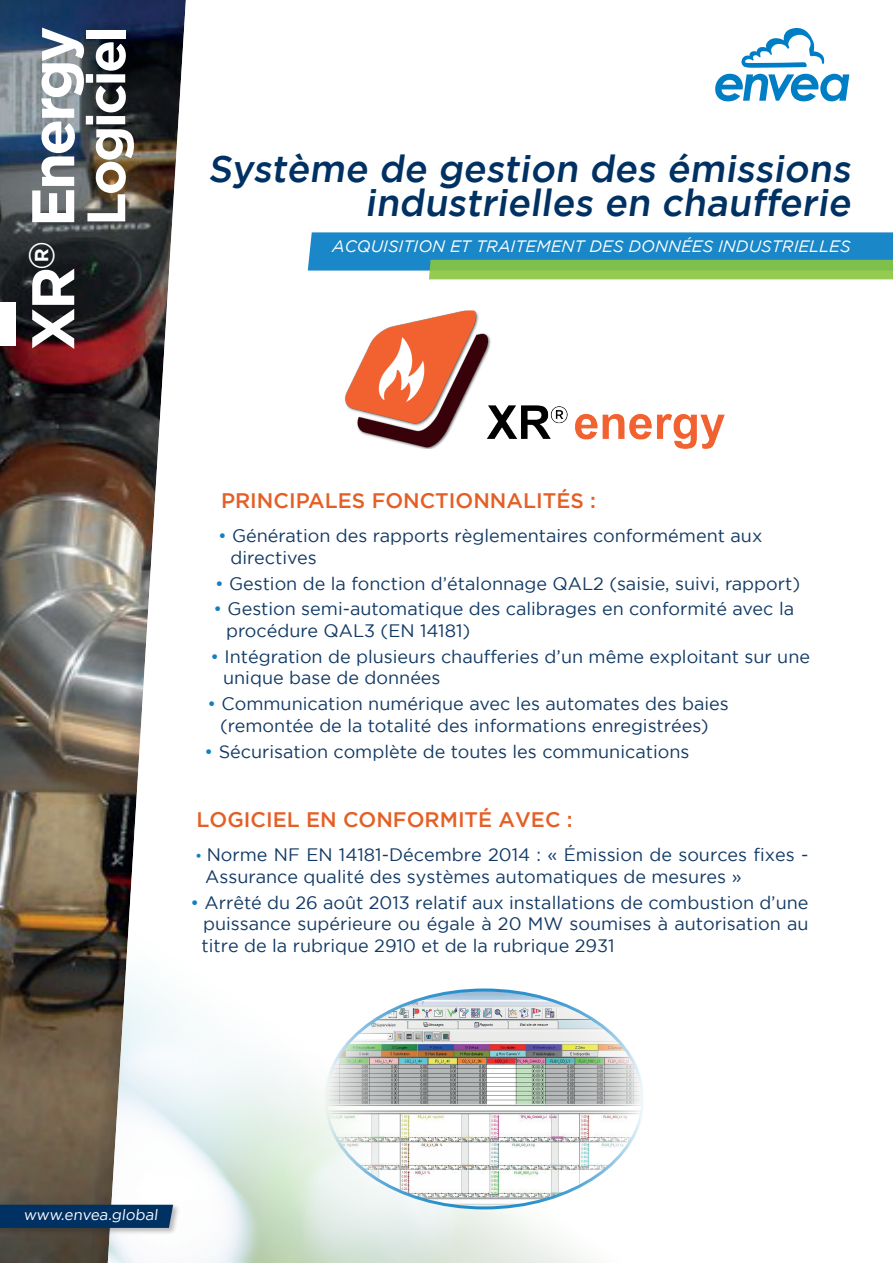
<style>
.page{position:relative;width:893px;height:1263px;background:#fff}
.page>*{position:absolute;margin:0;border:0;box-sizing:border-box;transform-origin:0 0}
.t1{font:700 60px "Gotham";letter-spacing:-.05em;color:#fff}
.t2{font:700 54px "Gotham";letter-spacing:-.05em;color:#fff}
.t3{font:500 37.5px/34.5px "Gotham";color:#003163;text-align:right}
.t4{font:500 21px "Gotham";color:#e45f25}
.t5{font:18px/21.6px "Gotham";color:#123a65}
.t6{font:italic 16.5px "Gotham";color:#fff}
.t7{font:15px "Gotham";color:#fff}
.s1{color:#127fc2}
.s2{font-size:15px;color:#127fc2}
</style>
<div class="page">
<img style="left:189px;top:1063px;width:393px;height:200px">
<div style="left:0;top:0;width:189px;height:1263px;background:#231f20;opacity:.15"></div>
<div style="left:0;top:1203px;width:181px;height:32px;background:#231f20;opacity:.31"></div>
<div style="left:0;top:1205px;width:173px;height:23px;background:#003163"></div>
<div style="left:0;top:302px;width:15px;height:43px;background:#fff"></div>
<svg style="left:308px;top:232px;width:585px;height:47px;background:#49a0a3"></svg>
<svg style="left:715px;top:74px;width:134px;height:27px"></svg>
<svg style="left:741px;top:27px;width:84px;height:41px"></svg>
<img style="left:326px;top:992px;width:316px;height:216px">
<img style="left:345px;top:310px;width:146px;height:139px">
<img style="left:484px;top:397px;width:241px;height:52px">
<h1 class="t1" style="left:18px;top:351px;width:326px;rotate:-90deg">XR<sup>®</sup> Energy</h1>
<h2 class="t2" style="left:75px;top:226px;width:201px;rotate:-90deg">Logiciel</h2>
<h3 class="t3" style="left:208px;top:150px;width:650px">Système de gestion des émissions industrielles en chaufferie</h3>
<p class="t6" style="left:332px;top:237px;width:520px">ACQUISITION ET TRAITEMENT DES DONNÉES INDUSTRIELLES</p>
<p class="t4" style="left:221px;top:488px;width:376px">PRINCIPALES FONCTIONNALITÉS :</p>
<p class="t5" style="left:231px;top:525px;width:533px;text-indent:-13px"><span class="s1">•</span> Génération des rapports règlementaires conformément aux directives</p>
<p class="t5" style="left:215px;top:572px;width:587px"><span class="s1">•</span> Gestion de la fonction d’étalonnage QAL2 (saisie, suivi, rapport)</p>
<p class="t5" style="left:226px;top:598px;width:569px;text-indent:-13px"><span class="s1">•</span> Gestion semi-automatique des calibrages en conformité avec la procédure QAL3 (EN 14181)</p>
<p class="t5" style="left:223px;top:645px;width:588px;text-indent:-13px"><span class="s1">•</span> Intégration de plusieurs chaufferies d’un même exploitant sur une unique base de données</p>
<p class="t5" style="left:208px;top:693px;width:523px;text-align:center"><span class="s1">•</span> Communication numérique avec les automates des baies (remontée de la totalité des informations enregistrées)</p>
<p class="t5" style="left:205px;top:740px;width:486px"><span class="s1">•</span> Sécurisation complète de toutes les communications</p>
<p class="t4" style="left:197px;top:808px;width:378px">LOGICIEL EN CONFORMITÉ AVEC :</p>
<p class="t5" style="left:205px;top:844px;width:605px;text-indent:-10px"><span class="s2">•</span> Norme NF EN 14181-Décembre 2014 : « Émission de sources fixes -<br>Assurance qualité des systèmes automatiques de mesures »</p>
<p class="t5" style="left:202px;top:891px;width:608px;text-align:justify;text-indent:-11px"><span class="s1">•</span> Arrêté du 26 août 2013 relatif aux installations de combustion d’une puissance supérieure ou égale à 20 MW soumises à autorisation au titre de la rubrique 2910 et de la rubrique 2931</p>
<p class="t7" style="left:23px;top:1206px;width:138px">www.envea.global</p>
</div>
